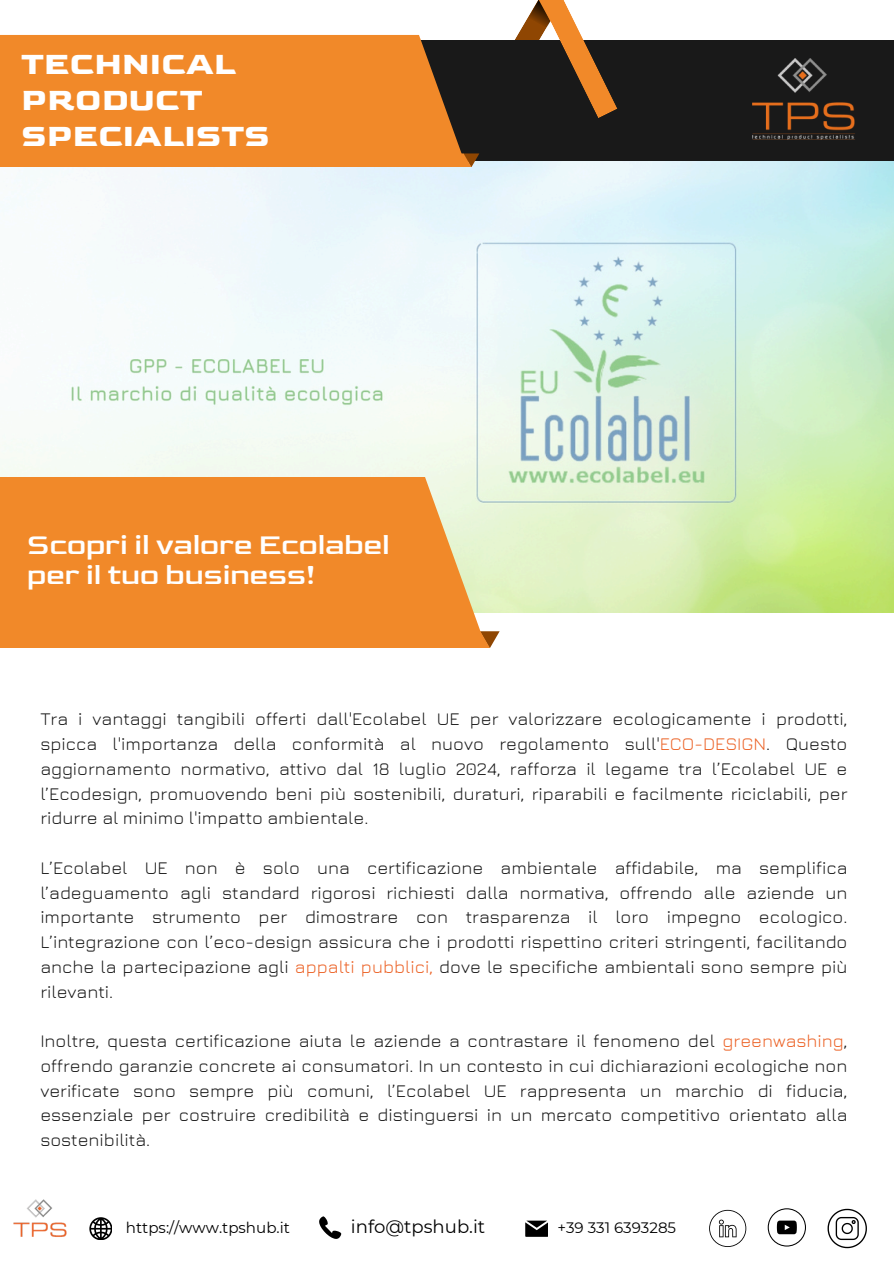
<style>
.page{position:relative;width:894px;height:1264px;background:#fff}
.page>*{position:absolute;margin:0;border:0;box-sizing:border-box;transform-origin:0 0}
.t1{font:700 32.1px/36px "Goldman";color:#fff}
.t2{font:29.55px/30.3px "Goldman";color:#fff}
.t3{font:18px/24.8px "Jura";color:#191919;text-align:justify}
.t4{font:18px "Montserrat";color:#000}
.t5{font:15px "Montserrat";color:#000}
.s1{color:#ec6327}
</style>
<div class="page">
<img style="left:0;top:161px;width:893px;height:451px">
<div style="left:395px;top:40px;width:498px;height:121px;background:#191919"></div>
<svg style="left:0;top:0;width:617px;height:167px"></svg>
<div style="left:0;top:35px;width:465px;height:128px;background:#f18929"></div>
<div style="left:0;top:631px;width:499px;height:17px;background:#f18929"></div>
<div style="left:0;top:477px;width:481px;height:157px;background:#f18929"></div>
<svg style="left:89px;top:1217px;width:23px;height:22px"></svg>
<svg style="left:319px;top:1216px;width:22px;height:22px"></svg>
<svg style="left:525px;top:1220px;width:22px;height:16px"></svg>
<img style="left:13px;top:1199px;width:54px;height:38px">
<svg style="left:709px;top:1209px;width:37px;height:37px"></svg>
<svg style="left:767px;top:1208px;width:38px;height:38px"></svg>
<svg style="left:827px;top:1208px;width:39px;height:40px"></svg>
<img style="left:752px;top:59px;width:103px;height:81px">
<p class="t1" style="left:21px;top:46px;width:250px">TECHNICAL<br>PRODUCT<br>SPECIALISTS</p>
<h3 class="t2" style="left:27px;top:529px;width:363px">Scopri il valore Ecolabel per il tuo business!</h3>
<p class="t3" style="left:40px;top:706px;width:808px">Tra i vantaggi tangibili offerti dall'Ecolabel UE per valorizzare ecologicamente i prodotti, spicca l'importanza della conformità al nuovo regolamento sull'<span class="s1">ECO-DESIGN</span>. Questo aggiornamento normativo, attivo dal 18 luglio 2024, rafforza il legame tra l’Ecolabel UE e l’Ecodesign, promuovendo beni più sostenibili, duraturi, riparabili e facilmente riciclabili, per ridurre al minimo l'impatto ambientale.</p>
<p class="t3" style="left:40px;top:854px;width:808px">L’Ecolabel UE non è solo una certificazione ambientale affidabile, ma semplifica l’adeguamento agli standard rigorosi richiesti dalla normativa, offrendo alle aziende un importante strumento per dimostrare con trasparenza il loro impegno ecologico.<br>L’integrazione con l’eco-design assicura che i prodotti rispettino criteri stringenti, facilitando anche la partecipazione agli <span class="s1">appalti pubblici,</span> dove le specifiche ambientali sono sempre più rilevanti.</p>
<p class="t3" style="left:40px;top:1028px;width:808px">Inoltre, questa certificazione aiuta le aziende a contrastare il fenomeno del <span class="s1">greenwashing</span>, offrendo garanzie concrete ai consumatori. In un contesto in cui dichiarazioni ecologiche non verificate sono sempre più comuni, l’Ecolabel UE rappresenta un marchio di fiducia, essenziale per costruire credibilità e distinguersi in un mercato competitivo orientato alla sostenibilità.</p>
<h3 class="t5" style="left:126px;top:1218px;width:165px">https://www.tpshub.it</h3>
<h2 class="t4" style="left:351px;top:1215px;width:136px">info@tpshub.it</h2>
<h3 class="t5" style="left:557px;top:1218px;width:120px">+39 331 6393285</h3>
</div>
